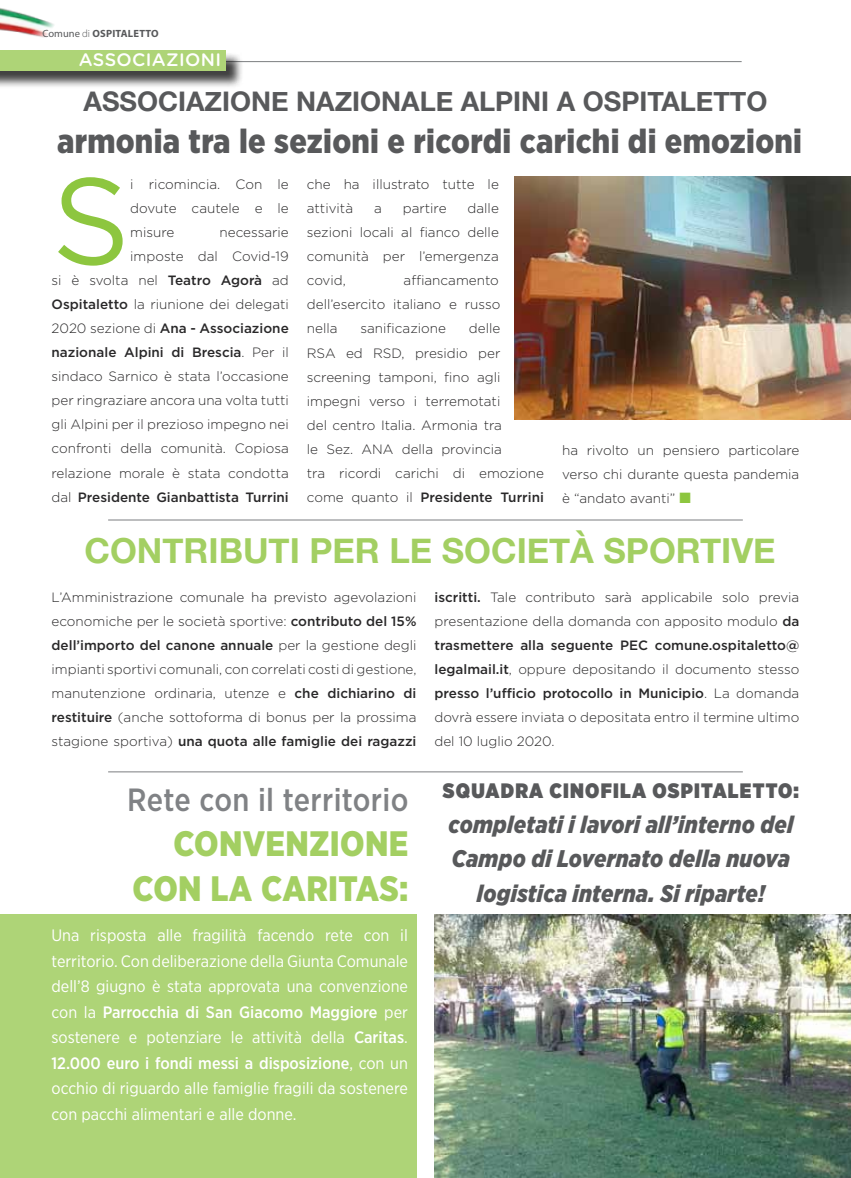
<style>
.page{position:relative;width:851px;height:1178px;background:#fff}
.page>*{position:absolute;margin:0;border:0;box-sizing:border-box;transform-origin:0 0}
.t1{font:122.85px "Gotham";color:#8dc63f}
.t2{font:900 35.25px "Gotham Narrow";letter-spacing:.01em;color:#a3cf62}
.t3{font:700 34.5px "Helvetica Neue";color:#a3cf62}
.t4{font:900 33.75px "Gotham Narrow";letter-spacing:.01em;color:#58595b}
.t5{font:500 32.1px "Gotham Narrow";letter-spacing:.01em;color:#808285}
.t6{font:700 27px "Helvetica Neue";color:#58595b}
.t7{font:italic 900 24px/34.5px "Gotham Narrow";letter-spacing:.01em;color:#58595b;text-align:center}
.t8{font:900 20.85px "Gotham Narrow";color:#58595b}
.t9{font:500 18px "Gotham Rounded";letter-spacing:.02em;color:#fff}
.t10{font:16.5px/25.5px "Gotham Narrow";color:#fff;text-align:justify}
.t11{font:300 13.5px/24px "Gotham";color:#292829;text-align:justify}
.t12{font:700 10.5px "Myriad Pro";letter-spacing:.02em;color:#58595b}
.s1{font-weight:400}
.s2{font-weight:300}
.s3{font-weight:500}
.s4{color:#8dc63f}
</style>
<div class="page">
<img style="left:0;top:8px;width:54px;height:30px">
<img style="left:514px;top:177px;width:336px;height:242px">
<svg style="left:514px;top:176px;width:295px;height:13px;background:#869087"></svg>
<img style="left:434px;top:914px;width:416px;height:264px">
<div style="left:0;top:914px;width:416px;height:264px;background:#aed477"></div>
<svg style="left:120px;top:772px;width:296px;height:1px"></svg>
<hr style="left:225px;top:61px;width:516px;height:1px;background:#8a8c8e">
<div style="left:0;top:52px;width:244px;height:38px;background:#000;opacity:.75"></div>
<div style="left:0;top:50px;width:225px;height:21px;background:#aed477"></div>
<hr style="left:108px;top:771px;width:634px;height:1px;background:#8a8c8e">
<hr style="left:108px;top:519px;width:634px;height:1px;background:#8a8c8e">
<p class="t12" style="left:43px;top:27px;width:117px"><span class="s1">Comune</span> <span class="s2">di</span> OSPITALETTO</p>
<h3 class="t9" style="left:79px;top:47px;width:144px">ASSOCIAZIONI</h3>
<h3 class="t6" style="left:83px;top:81px;width:685px">ASSOCIAZIONE NAZIONALE ALPINI A OSPITALETTO</h3>
<h3 class="t4" style="left:57px;top:119px;width:746px">armonia tra le sezioni e ricordi carichi di emozioni</h3>
<h1 class="t1" style="left:52px;top:142px;width:80px">S</h1>
<p class="t11" style="left:130px;top:172px;width:160px">i ricomincia. Con le dovute cautele e le misure</p>
<p class="t11" style="left:307px;top:172px;width:193px">che ha illustrato tutte le attività</p>
<p class="t11" style="left:307px;top:196px;width:193px;text-indent:161px">dalle sezioni locali al fianco delle comunità per l’emergenza covid,</p>
<p class="t11" style="left:374px;top:196px;width:9px">a</p>
<p class="t11" style="left:403px;top:196px;width:45px">partire</p>
<p class="t11" style="left:52px;top:220px;width:239px;text-align:right">necessarie<br>imposte dal Covid-19<br>si è svolta nel <span class="s3">Teatro Agorà</span> ad<br><span class="s3">Ospitaletto</span> la riunione dei delegati<br>2020 sezione di <span class="s3">Ana - Associazione nazionale Alpini di Brescia</span>. Per il sindaco Sarnico è stata l’occasione per ringraziare ancora una volta tutti gli Alpini per il prezioso impegno nei confronti della comunità. Copiosa relazione morale è stata condotta dal <span class="s3">Presidente Gianbattista Turrini</span></p>
<p class="t11" style="left:307px;top:268px;width:195px;text-indent:97px">affiancamento dell’esercito italiano e russo nella</p>
<p class="t11" style="left:360px;top:316px;width:87px">sanificazione</p>
<p class="t11" style="left:307px;top:316px;width:238px;text-align:left;text-indent:162px">delle<br>RSA ed RSD, presidio per screening tamponi, fino agli impegni verso i terremotati<br>del centro Italia. Armonia tra<br>le Sez. ANA della provincia<br>tra ricordi carichi di emozione come quanto il <span class="s3">Presidente Turrini</span></p>
<p class="t11" style="left:562px;top:438px;width:239px">ha rivolto un pensiero particolare verso chi durante questa pandemia è “andato avanti” <span class="s4">■</span></p>
<h3 class="t3" style="left:84px;top:524px;width:23px">CONTRI</h3>
<h3 class="t3" style="left:219px;top:524px;width:43px">BUTI</h3>
<h3 class="t3" style="left:309px;top:524px;width:155px">PERLESOCIETÀ</h3>
<h3 class="t3" style="left:603px;top:524px;width:68px">SPORTIVE</h3>
<p class="t11" style="left:52px;top:585px;width:366px">L’Amministrazione comunale ha previsto agevolazioni economiche per le società sportive: <span class="s3">contributo del 15% dell’importo del canone annuale</span> per la gestione degli impianti sportivi comunali, con correlati costi di gestione, manutenzione ordinaria, utenze e <span class="s3">che dichiarino di restituire</span> (anche sottoforma di bonus per la prossima stagione sportiva) <span class="s3">una quota alle famiglie dei ragazzi</span></p>
<p class="t11" style="left:434px;top:585px;width:366px"><span class="s3">iscritti.</span> Tale contributo sarà applicabile solo previa presentazione della domanda con apposito modulo <span class="s3">da trasmettere alla seguente PEC comune.ospitaletto@ legalmail.it</span>, oppure depositando il documento stesso <span class="s3">presso l’ufficio protocollo in Municipio</span>. La domanda dovrà essere inviata o depositata entro il termine ultimo del 10 luglio 2020.</p>
<h3 class="t5" style="left:127px;top:779px;width:282px">Rete con il territorio</h3>
<h2 class="t2" style="left:173px;top:820px;width:24px">con</h2>
<h2 class="t2" style="left:243px;top:820px;width:107px">venzione</h2>
<h2 class="t2" style="left:133px;top:865px;width:24px">con</h2>
<h2 class="t2" style="left:210px;top:865px;width:199px">la caritas:</h2>
<p class="t10" style="left:51px;top:922px;width:358px">Una risposta alle fragilità facendo rete con il territorio. Con deliberazione della Giunta Comunale dell’8 giugno è stata approvata una convenzione con la <span class="s3">Parrocchia di San Giacomo Maggiore</span> per sostenere e potenziare le attività della <span class="s3">Caritas</span>.<br><span class="s3">12.000 euro i fondi messi a disposizione</span>, con un occhio di riguardo alle famiglie fragili da sostenere con pacchi alimentari e alle donne.</p>
<h3 class="t8" style="left:443px;top:777px;width:29px">SQUADRA</h3>
<h3 class="t8" style="left:549px;top:777px;width:27px">CINOFILA</h3>
<h3 class="t8" style="left:652px;top:777px;width:29px">OSPITALETTO</h3>
<h3 class="t8" style="left:793px;top:777px;width:7px">:</h3>
<h3 class="t7" style="left:448px;top:807px;width:346px">completati i lavori all’interno del<br>Campo di Lovernato della nuova logistica interna. Si riparte!</h3>
</div>
